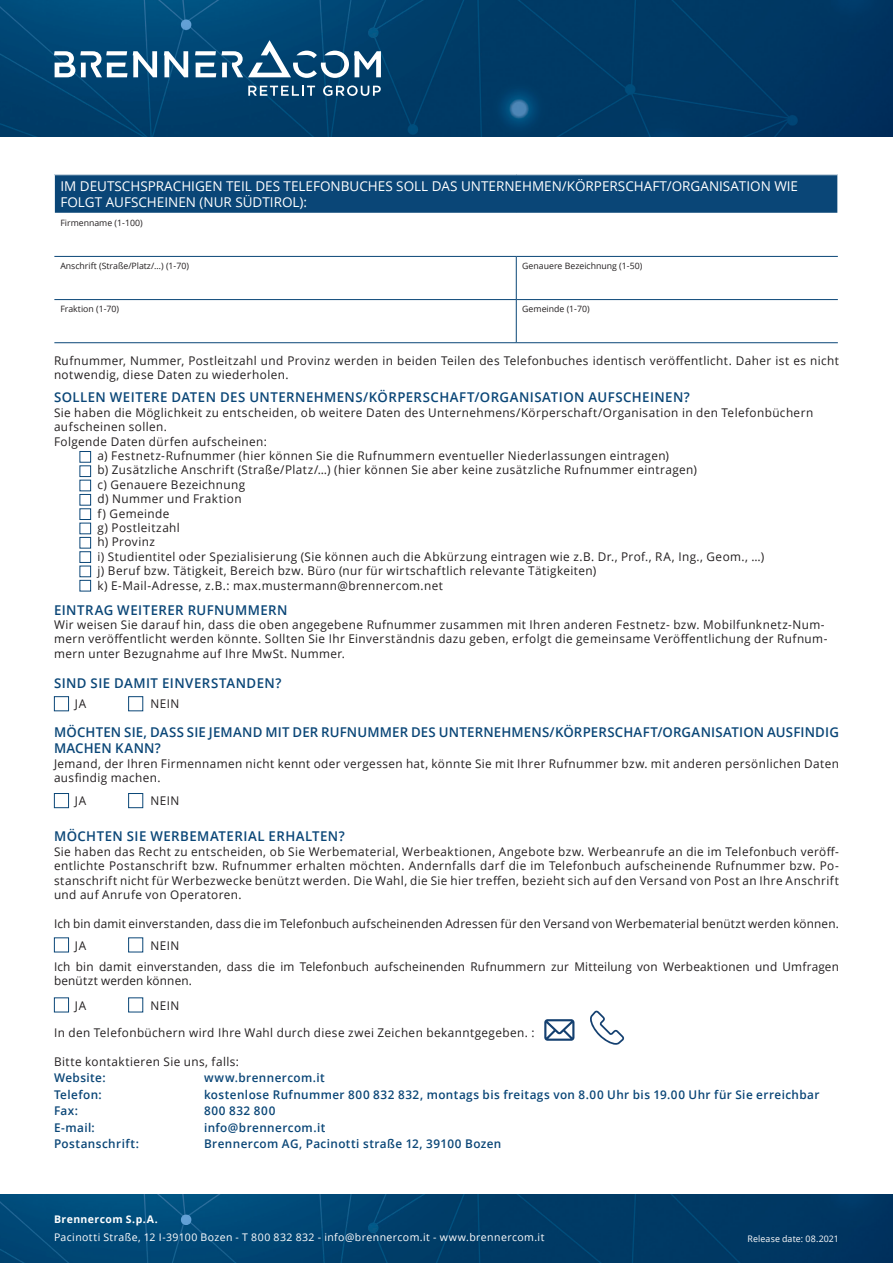
<style>
.page{position:relative;width:893px;height:1263px;background:#fff}
.page>*{position:absolute;margin:0;border:0;box-sizing:border-box;transform-origin:0 0}
.t1{font:600 13.5px "Open Sans";letter-spacing:.03em;color:#0a4677}
.t2{font:13.5px/16.2px "Open Sans";color:#fff}
.t3{font:600 13.5px/16.2px "Open Sans";letter-spacing:.01em;color:#0a4677}
.t4{font:12px/14.4px "Open Sans";letter-spacing:.035em;color:#231f20}
.t5{font:12px/14.4px "Open Sans";letter-spacing:.015em;color:#231f20}
.t6{font:600 12px "Open Sans";letter-spacing:.035em;color:#0a4677}
.t7{font:600 12px "Open Sans";letter-spacing:.055em;color:#0a4677}
.t8{font:10.5px "Open Sans";letter-spacing:.04em;color:#fff}
.t9{font:700 10.5px "Open Sans";letter-spacing:.04em;color:#fff}
.t10{font:9px "Open Sans";letter-spacing:.015em;color:#fff}
.t11{font:8.7px "Open Sans";color:#231f20}
</style>
<div class="page">
<img style="left:0;top:0;width:893px;height:136px">
<svg style="left:248px;top:86px;width:67px;height:10px"></svg>
<svg style="left:323px;top:85px;width:58px;height:11px"></svg>
<svg style="left:54px;top:51px;width:103px;height:26px"></svg>
<svg style="left:164px;top:51px;width:24px;height:26px"></svg>
<svg style="left:195px;top:40px;width:186px;height:38px"></svg>
<div style="left:80px;top:451px;width:11px;height:12px;border:1px solid #0a4677"></div>
<div style="left:80px;top:465px;width:11px;height:12px;border:1px solid #0a4677"></div>
<div style="left:80px;top:480px;width:11px;height:11px;border:1px solid #0a4677"></div>
<div style="left:80px;top:494px;width:11px;height:12px;border:1px solid #0a4677"></div>
<div style="left:80px;top:508px;width:11px;height:12px;border:1px solid #0a4677"></div>
<div style="left:80px;top:523px;width:11px;height:11px;border:1px solid #0a4677"></div>
<div style="left:80px;top:537px;width:11px;height:11px;border:1px solid #0a4677"></div>
<div style="left:80px;top:551px;width:11px;height:12px;border:1px solid #0a4677"></div>
<div style="left:80px;top:566px;width:11px;height:11px;border:1px solid #0a4677"></div>
<div style="left:80px;top:580px;width:11px;height:11px;border:1px solid #0a4677"></div>
<div style="left:54px;top:696px;width:15px;height:15px;border:1px solid #0a4677"></div>
<div style="left:128px;top:696px;width:15px;height:15px;border:1px solid #0a4677"></div>
<div style="left:54px;top:937px;width:15px;height:15px;border:1px solid #0a4677"></div>
<div style="left:128px;top:937px;width:15px;height:15px;border:1px solid #0a4677"></div>
<svg style="left:544px;top:1019px;width:30px;height:22px"></svg>
<svg style="left:590px;top:1011px;width:34px;height:34px"></svg>
<img style="left:0;top:1195px;width:893px;height:68px">
<div style="left:54px;top:175px;width:784px;height:38px;background:#0a4677"></div>
<hr style="left:54px;top:256px;width:462px;height:1px;background:#0a4677">
<hr style="left:516px;top:256px;width:322px;height:1px;background:#0a4677">
<hr style="left:516px;top:257px;width:1px;height:42px;background:#0a4677">
<hr style="left:54px;top:299px;width:462px;height:1px;background:#0a4677">
<hr style="left:516px;top:299px;width:322px;height:1px;background:#0a4677">
<hr style="left:516px;top:300px;width:1px;height:43px;background:#0a4677">
<hr style="left:54px;top:342px;width:462px;height:1px;background:#0a4677">
<hr style="left:516px;top:342px;width:322px;height:1px;background:#0a4677">
<hr style="left:54px;top:175px;width:1px;height:38px;background:#fff">
<hr style="left:837px;top:175px;width:1px;height:38px;background:#fff">
<div style="left:54px;top:997px;width:15px;height:15px;border:1px solid #0a4677"></div>
<div style="left:128px;top:997px;width:15px;height:15px;border:1px solid #0a4677"></div>
<div style="left:54px;top:793px;width:15px;height:15px;border:1px solid #0a4677"></div>
<div style="left:128px;top:793px;width:15px;height:15px;border:1px solid #0a4677"></div>
<p class="t2" style="left:60px;top:178px;width:739px">IM DEUTSCHSPRACHIGEN TEIL DES TELEFONBUCHES SOLL DAS UNTERNEHMEN/KÖRPERSCHAFT/ORGANISATION WIE<br>FOLGT AUFSCHEINEN (NUR SÜDTIROL):</p>
<p class="t11" style="left:60px;top:217px;width:84px">Firmenname (1-100)</p>
<p class="t11" style="left:60px;top:260px;width:130px">Anschrift (Straße/Platz/…) (1-70)</p>
<p class="t11" style="left:522px;top:260px;width:122px">Genauere Bezeichnung (1-50)</p>
<p class="t11" style="left:60px;top:303px;width:60px">Fraktion (1-70)</p>
<p class="t11" style="left:522px;top:303px;width:69px">Gemeinde (1-70)</p>
<p class="t4" style="left:54px;top:353px;width:786px">Rufnummer, Nummer, Postleitzahl und Provinz werden in beiden Teilen des Telefonbuches identisch veröffentlicht. Daher ist es nicht notwendig, diese Daten zu wiederholen.</p>
<p class="t1" style="left:54px;top:388px;width:637px">SOLLEN WEITERE DATEN DES UNTERNEHMENS/KÖRPERSCHAFT/ORGANISATION AUFSCHEINEN?</p>
<p class="t4" style="left:54px;top:405px;width:761px">Sie haben die Möglichkeit zu entscheiden, ob weitere Daten des Unternehmens/Körperschaft/Organisation in den Telefonbüchern aufscheinen sollen.</p>
<p class="t4" style="left:54px;top:434px;width:214px">Folgende Daten dürfen aufscheinen:</p>
<p class="t4" style="left:98px;top:448px;width:573px">a) Festnetz-Rufnummer (hier können Sie die Rufnummern eventueller Niederlassungen eintragen)</p>
<p class="t4" style="left:98px;top:462px;width:601px">b) Zusätzliche Anschrift (Straße/Platz/…) (hier können Sie aber keine zusätzliche Rufnummer eintragen)</p>
<p class="t4" style="left:98px;top:477px;width:149px">c) Genauere Bezeichnung</p>
<p class="t4" style="left:98px;top:491px;width:146px">d) Nummer und Fraktion</p>
<p class="t4" style="left:98px;top:506px;width:73px">f) Gemeinde</p>
<p class="t4" style="left:98px;top:520px;width:84px">g) Postleitzahl</p>
<p class="t4" style="left:98px;top:534px;width:59px">h) Provinz</p>
<p class="t4" style="left:98px;top:549px;width:668px">i) Studientitel oder Spezialisierung (Sie können auch die Abkürzung eintragen wie z.B. Dr., Prof., RA, Ing., Geom., …)</p>
<p class="t4" style="left:98px;top:563px;width:500px">j) Beruf bzw. Tätigkeit, Bereich bzw. Büro (nur für wirtschaftlich relevante Tätigkeiten)</p>
<p class="t4" style="left:98px;top:578px;width:347px">k) E-Mail-Adresse, z.B.: max.mustermann@brennercom.net</p>
<p class="t1" style="left:54px;top:600px;width:235px">EINTRAG WEITERER RUFNUMMERN</p>
<p class="t4" style="left:54px;top:617px;width:775px">Wir weisen Sie darauf hin, dass die oben angegebene Rufnummer zusammen mit Ihren anderen Festnetz- bzw. Mobilfunknetz-Num&shy;mern veröffentlicht werden könnte. Sollten Sie Ihr Einverständnis dazu geben, erfolgt die gemeinsame Veröffentlichung der Rufnum&shy;mern unter Bezugnahme auf Ihre MwSt. Nummer.</p>
<p class="t1" style="left:54px;top:674px;width:229px">SIND SIE DAMIT EINVERSTANDEN?</p>
<p class="t4" style="left:75px;top:696px;width:13px">JA</p>
<p class="t4" style="left:151px;top:696px;width:30px">NEIN</p>
<p class="t3" style="left:54px;top:724px;width:786px">MÖCHTEN SIE, DASS SIE JEMAND MIT DER RUFNUMMER DES UNTERNEHMENS/KÖRPERSCHAFT/ORGANISATION AUSFINDIG<br>MACHEN KANN?</p>
<p class="t4" style="left:54px;top:756px;width:786px">Jemand, der Ihren Firmennamen nicht kennt oder vergessen hat, könnte Sie mit Ihrer Rufnummer bzw. mit anderen persönlichen Daten ausfindig machen.</p>
<p class="t4" style="left:75px;top:793px;width:13px">JA</p>
<p class="t4" style="left:151px;top:793px;width:30px">NEIN</p>
<p class="t1" style="left:54px;top:827px;width:292px">MÖCHTEN SIE WERBEMATERIAL ERHALTEN?</p>
<p class="t4" style="left:54px;top:844px;width:786px;text-align:justify">Sie haben das Recht zu entscheiden, ob Sie Werbematerial, Werbeaktionen, Angebote bzw. Werbeanrufe an die im Telefonbuch veröff&shy;entlichte Postanschrift bzw. Rufnummer erhalten möchten. Andernfalls darf die im Telefonbuch aufscheinende Rufnummer bzw. Po&shy;stanschrift nicht für Werbezwecke benützt werden. Die Wahl, die Sie hier treffen, bezieht sich auf den Versand von Post an Ihre Anschrift und auf Anrufe von Operatoren.</p>
<p class="t5" style="left:54px;top:916px;width:786px">Ich bin damit einverstanden, dass die im Telefonbuch aufscheinenden Adressen für den Versand von Werbematerial benützt werden können.</p>
<p class="t5" style="left:54px;top:959px;width:786px">Ich bin damit einverstanden, dass die im Telefonbuch aufscheinenden Rufnummern zur Mitteilung von Werbeaktionen und Umfragen benützt werden können.</p>
<p class="t4" style="left:75px;top:938px;width:13px">JA</p>
<p class="t4" style="left:151px;top:938px;width:30px">NEIN</p>
<p class="t4" style="left:75px;top:998px;width:13px">JA</p>
<p class="t4" style="left:151px;top:998px;width:30px">NEIN</p>
<p class="t4" style="left:54px;top:1025px;width:482px">In den Telefonbüchern wird Ihre Wahl durch diese zwei Zeichen bekanntgegeben. :</p>
<p class="t4" style="left:54px;top:1054px;width:186px">Bitte kontaktieren Sie uns, falls:</p>
<p class="t6" style="left:54px;top:1070px;width:53px">Website:</p>
<p class="t6" style="left:204px;top:1070px;width:122px">www.brennercom.it</p>
<p class="t6" style="left:54px;top:1086px;width:49px">Telefon:</p>
<p class="t6" style="left:204px;top:1086px;width:617px">kostenlose Rufnummer 800 832 832, montags bis freitags von 8.00 Uhr bis 19.00 Uhr für Sie erreichbar</p>
<p class="t6" style="left:54px;top:1103px;width:26px">Fax:</p>
<p class="t7" style="left:204px;top:1103px;width:73px">800 832 800</p>
<p class="t6" style="left:54px;top:1119px;width:42px">E-mail:</p>
<p class="t6" style="left:204px;top:1119px;width:123px">info@brennercom.it</p>
<p class="t6" style="left:54px;top:1136px;width:86px">Postanschrift:</p>
<p class="t6" style="left:204px;top:1136px;width:299px">Brennercom AG, Pacinotti straße 12, 39100 Bozen</p>
<p class="t9" style="left:54px;top:1211px;width:105px">Brennercom S.p.A.</p>
<p class="t8" style="left:54px;top:1230px;width:492px">Pacinotti Straße, 12 I-39100 Bozen - T 800 832 832 - info@brennercom.it - www.brennercom.it</p>
<p class="t10" style="left:747px;top:1232px;width:93px">Release date: 08.2021</p>
</div>
